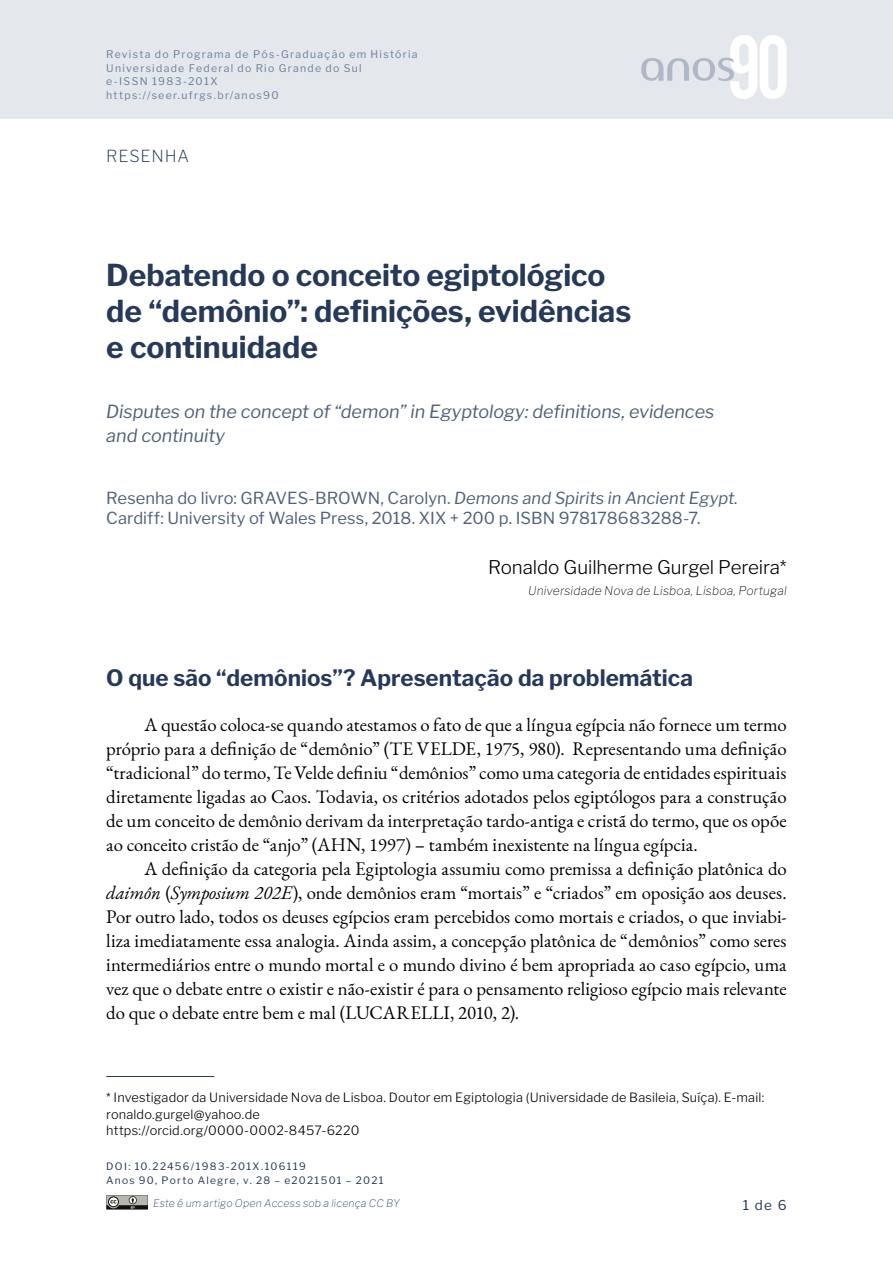
<style>
.page{position:relative;width:893px;height:1263px;background:#fff}
.page>*{position:absolute;margin:0;border:0;box-sizing:border-box;transform-origin:0 0}
.t1{font:700 30px/36px "Libre Franklin";color:#263959}
.t2{font:700 22.5px "Libre Franklin";color:#263959}
.t3{font:18.75px/24px "EB Garamond";color:#000;text-align:justify}
.t4{font:300 18.75px "Libre Franklin";letter-spacing:-.005em;color:#000}
.t5{font:italic 18px/24px "Libre Franklin";color:#51617a}
.t6{font:16.5px/19.5px "Libre Franklin";color:#51617a}
.t7{font:200 16.5px "Libre Franklin";letter-spacing:.05em;color:#263959}
.t8{font:13.5px "Libre Franklin";color:#263959}
.t9{font:300 12.75px/16.5px "Libre Franklin";letter-spacing:.015em;color:#000}
.t10{font:italic 100 12px "Libre Franklin";letter-spacing:.015em;color:#000}
.t11{font:10.5px/13.5px "Libre Franklin";letter-spacing:.12em;color:#6d819c}
.t12{font:italic 100 10.5px "Libre Franklin";letter-spacing:.02em;color:#263959}
.t13{font:10.2px/14.7px "Libre Franklin";letter-spacing:.12em;color:#263959}
.s1{font-style:italic}
</style>
<div class="page">
<div style="left:0;top:0;width:893px;height:119px;background:#e4e7ec"></div>
<svg style="left:641px;top:35px;width:146px;height:64px"></svg>
<svg style="left:106px;top:1195px;width:42px;height:15px"></svg>
<hr style="left:106px;top:1076px;width:108px;height:1px;background:#263959">
<p class="t11" style="left:106px;top:47px;width:313px">Revista do Programa de Pós-Graduação em História Universidade Federal do Rio Grande do Sul<br>e-ISSN 1983-201X<br>https://seer.ufrgs.br/anos90</p>
<p class="t7" style="left:106px;top:143px;width:84px">RESENHA</p>
<h1 class="t1" style="left:106px;top:255px;width:526px">Debatendo o conceito egiptológico de “demônio”: definições, evidências e continuidade</h1>
<p class="t5" style="left:106px;top:398px;width:610px">Disputes on the concept of “demon” in Egyptology: definitions, evidences and continuity</p>
<p class="t6" style="left:106px;top:487px;width:633px">Resenha do livro: GRAVES-BROWN, Carolyn. <span class="s1">Demons and Spirits in Ancient Egypt.<br></span>Cardiff: University of Wales Press, 2018. XIX + 200 p. ISBN 978178683288-7.</p>
<p class="t4" style="left:488px;top:553px;width:300px">Ronaldo Guilherme Gurgel Pereira*</p>
<p class="t10" style="left:528px;top:582px;width:260px">Universidade Nova de Lisboa, Lisboa, Portugal</p>
<p class="t2" style="left:106px;top:660px;width:588px">O que são “demônios”? Apresentação da problemática</p>
<p class="t3" style="left:106px;top:713px;width:682px;text-indent:38px">A questão coloca-se quando atestamos o fato de que a língua egípcia não fornece um termo próprio para a definição de “demônio” (TE VELDE, 1975, 980). Representando uma definição “tradicional” do termo, Te Velde definiu “demônios” como uma categoria de entidades espirituais diretamente ligadas ao Caos. Todavia, os critérios adotados pelos egiptólogos para a construção de um conceito de demônio derivam da interpretação tardo-antiga e cristã do termo, que os opõe ao conceito cristão de “anjo” (AHN, 1997) – também inexistente na língua egípcia.</p>
<p class="t3" style="left:106px;top:857px;width:682px;text-indent:38px">A definição da categoria pela Egiptologia assumiu como premissa a definição platônica do <span class="s1">daimôn</span> (<span class="s1">Symposium 202E</span>), onde demônios eram “mortais” e “criados” em oposição aos deuses.<br>Por outro lado, todos os deuses egípcios eram percebidos como mortais e criados, o que inviabi&shy;liza imediatamente essa analogia. Ainda assim, a concepção platônica de “demônios” como seres intermediários entre o mundo mortal e o mundo divino é bem apropriada ao caso egípcio, uma vez que o debate entre o existir e não-existir é para o pensamento religioso egípcio mais relevante do que o debate entre bem e mal (LUCARELLI, 2010, 2).</p>
<p class="t9" style="left:106px;top:1088px;width:659px">* Investigador da Universidade Nova de Lisboa. Doutor em Egiptologia (Universidade de Basileia, Suíça). E-mail: ronaldo.gurgel@yahoo.de<br>https://orcid.org/0000-0002-8457-6220</p>
<p class="t13" style="left:106px;top:1157px;width:279px">DOI: 10.22456/1983-201X.106119<br>Anos 90, Porto Alegre, v. 28 – e2021501 – 2021</p>
<p class="t12" style="left:153px;top:1195px;width:248px">Este é um artigo Open Access sob a licença CC BY</p>
<p class="t8" style="left:743px;top:1194px;width:45px">1 de 6</p>
</div>
